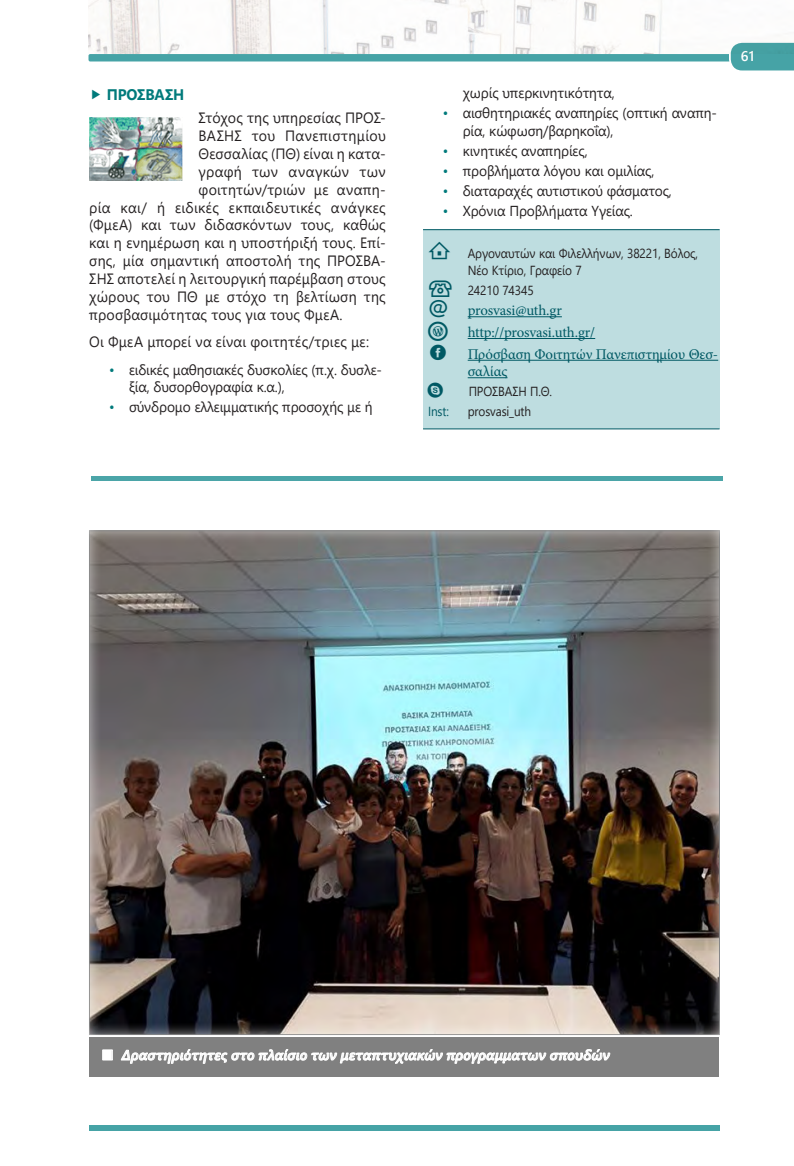
<style>
.page{position:relative;width:794px;height:1166px;background:#fff}
.page>*{position:absolute;margin:0;border:0;box-sizing:border-box;transform-origin:0 0}
.t1{font:28px "Social Circles";color:#005964}
.t2{font:700 15.4px "Segoe UI";letter-spacing:-.01em;color:#007a7b;scale:.95 1}
.t3{font:14.88px "Segoe UI";letter-spacing:.015em;color:#231f20;scale:.95 1}
.t4{font:14.88px/21.7px "Minion Pro";letter-spacing:-.01em;color:#005964}
.t5{font:14.35px/17.5px "Segoe UI";letter-spacing:-.01em;color:#231f20;scale:.95 1}
.t6{font:italic 600 14px "Segoe UI";letter-spacing:.02em;color:#fff;scale:.95 1}
.t7{font:600 14px "Segoe UI";color:#fff}
.t8{font:13.12px/17.5px "Segoe UI";letter-spacing:-.01em;color:#231f20;scale:.9 1}
.t9{font:13.12px "Segoe UI";color:#005964;scale:.9 1}
.s1{color:#007a7b}
.s2{font-family:"Social Circles";font-size:28px}
</style>
<div class="page">
<div style="left:88px;top:54px;width:645px;height:7px;background:#46a3a6;border-radius:2px"></div>
<svg style="left:729px;top:54px;width:65px;height:17px"></svg>
<img style="left:88px;top:0;width:706px;height:54px">
<div style="left:89px;top:1126px;width:630px;height:5px;background:#46a3a6"></div>
<div style="left:89px;top:1037px;width:629px;height:39px;background:#808080"></div>
<div style="left:103px;top:1050px;width:10px;height:10px;border:1px solid #fff"></div>
<svg style="left:121px;top:1049px;width:489px;height:14px"></svg>
<div style="left:423px;top:230px;width:296px;height:199px;background:#bedde0"></div>
<hr style="left:423px;top:428px;width:296px;height:1px;background:#005964">
<hr style="left:423px;top:229px;width:296px;height:1px;background:#005964">
<hr style="left:468px;top:316px;width:94px;height:1px;background:#005964">
<hr style="left:468px;top:338px;width:127px;height:1px;background:#005964">
<hr style="left:468px;top:360px;width:250px;height:1px;background:#005964">
<hr style="left:468px;top:377px;width:39px;height:1px;background:#005964">
<img style="left:89px;top:118px;width:94px;height:62px">
<div style="left:88px;top:530px;width:633px;height:506px;background:#fff;opacity:.75"></div>
<div style="left:91px;top:475px;width:632px;height:5px;background:#4ba5a8"></div>
<svg style="left:103px;top:1050px;width:9px;height:10px"></svg>
<p class="t2" style="left:107px;top:80px;width:83px">ΠΡΟΣΒΑΣΗ</p>
<p class="t3" style="left:199px;top:104px;width:199px">Στόχος της υπηρεσίας ΠΡΟΣ-</p>
<p class="t3" style="left:199px;top:122px;width:199px">ΒΑΣΗΣ του Πανεπιστημίου</p>
<p class="t3" style="left:199px;top:140px;width:199px">Θεσσαλίας (ΠΘ) είναι η κατα-</p>
<p class="t3" style="left:199px;top:157px;width:199px">γραφή των αναγκών των</p>
<p class="t3" style="left:199px;top:175px;width:199px">φοιτητών/τριών με αναπη-</p>
<p class="t3" style="left:89px;top:193px;width:313px">ρία και/ ή ειδικές εκπαιδευτικές ανάγκες</p>
<p class="t3" style="left:89px;top:211px;width:314px">(ΦμεΑ) και των διδασκόντων τους, καθώς</p>
<p class="t3" style="left:89px;top:229px;width:314px">και η ενημέρωση και η υποστήριξή τους. Επί-</p>
<p class="t3" style="left:89px;top:247px;width:314px">σης, μία σημαντική αποστολή της ΠΡΟΣΒΑ-</p>
<p class="t3" style="left:89px;top:265px;width:313px">ΣΗΣ αποτελεί η λειτουργική παρέμβαση στους</p>
<p class="t3" style="left:89px;top:282px;width:313px">χώρους του ΠΘ με στόχο τη βελτίωση της</p>
<p class="t3" style="left:89px;top:300px;width:268px">προσβασιμότητας τους για τους ΦμεΑ.</p>
<p class="t3" style="left:89px;top:328px;width:296px">Οι ΦμεΑ μπορεί να είναι φοιτητές/τριες με:</p>
<p class="t5" style="left:129px;top:360px;width:268px;text-indent:-20px"><span class="s1">•</span> ειδικές μαθησιακές δυσκολίες (π.χ. δυσλε&shy;ξία, δυσορθογραφία κ.α.),</p>
<p class="t5" style="left:109px;top:397px;width:279px"><span class="s1">•</span> σύνδρομο ελλειμματικής προσοχής με ή</p>
<p class="t5" style="left:463px;top:83px;width:161px">χωρίς υπερκινητικότητα,</p>
<p class="t5" style="left:463px;top:103px;width:269px;text-indent:-20px"><span class="s1">•</span> αισθητηριακές αναπηρίες (οπτική αναπη&shy;ρία, κώφωση/βαρηκοΐα),</p>
<p class="t5" style="left:443px;top:140px;width:154px"><span class="s1">•</span> κινητικές αναπηρίες,</p>
<p class="t5" style="left:443px;top:160px;width:224px"><span class="s1">•</span> προβλήματα λόγου και ομιλίας,</p>
<p class="t5" style="left:443px;top:180px;width:243px"><span class="s1">•</span> διαταραχές αυτιστικού φάσματος,</p>
<p class="t5" style="left:443px;top:200px;width:201px"><span class="s1">•</span> Χρόνια Προβλήματα Υγείας.</p>
<p class="t8" style="left:468px;top:243px;width:258px">Αργοναυτών και Φιλελλήνων, 38221, Βόλος,<br>Νέο Κτίριο, Γραφείο 7</p>
<p class="t8" style="left:468px;top:281px;width:75px">24210 74345</p>
<p class="t4" style="left:428px;top:300px;width:292px;text-indent:40px">prosvasi@uth.gr<br><span class="s2">O</span> http://prosvasi.uth.gr/<br><span class="s2">f</span> Πρόσβαση Φοιτητών Πανεπιστημίου Θεσ-</p>
<p class="t4" style="left:468px;top:361px;width:41px">σαλίας</p>
<h1 class="t1" style="left:425px;top:374px;width:21px">h</h1>
<p class="t8" style="left:469px;top:382px;width:94px">ΠΡΟΣΒΑΣΗ Π.Θ.</p>
<p class="t9" style="left:428px;top:399px;width:25px">Inst:</p>
<p class="t8" style="left:468px;top:402px;width:72px">prosvasi_uth</p>
<p class="t7" style="left:741px;top:43px;width:15px">61</p>
<p class="t6" style="left:121px;top:1042px;width:515px">Δραστηριότητες στο πλαίσιο των μεταπτυχιακών προγραμματων σπουδών</p>
</div>
